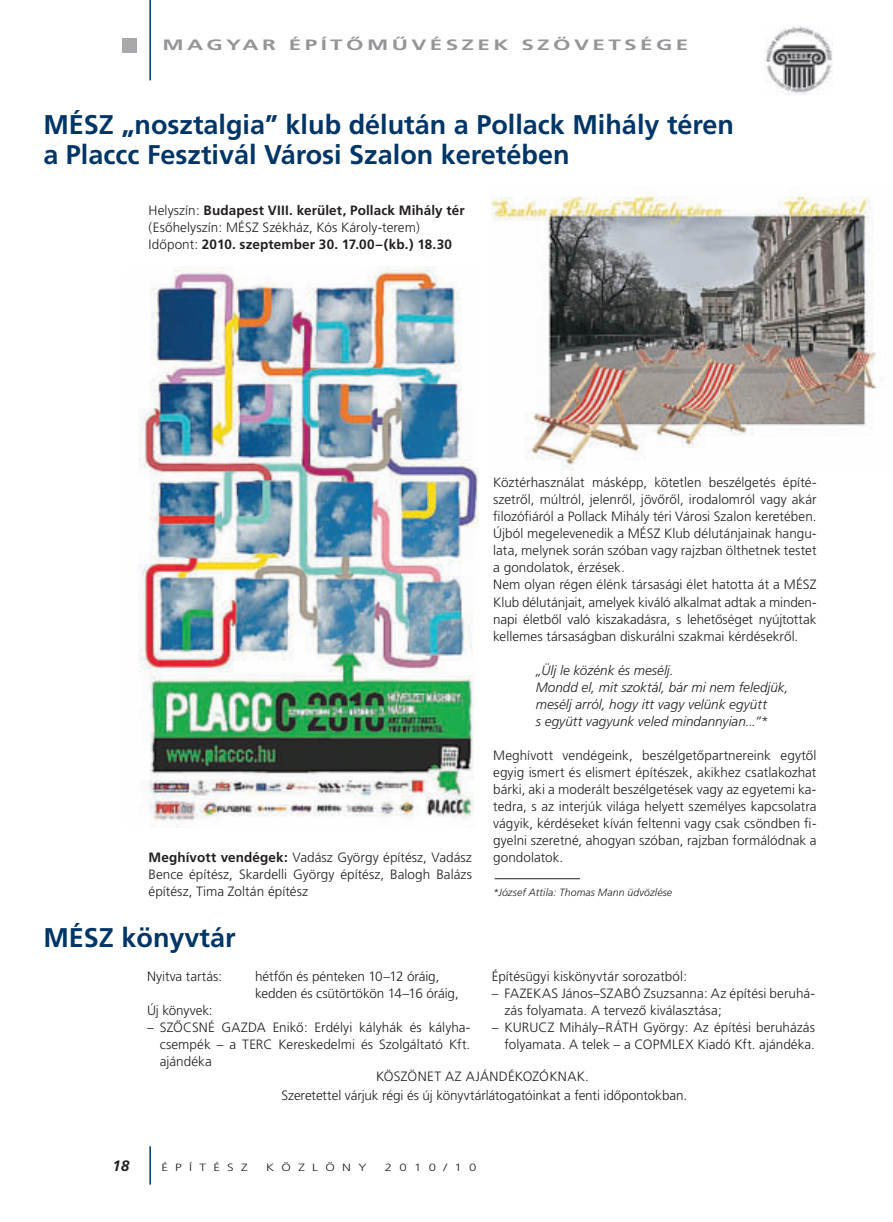
<style>
.page{position:relative;width:893px;height:1222px;background:#fff}
.page>*{position:absolute;margin:0;border:0;box-sizing:border-box;transform-origin:0 0}
.t1{font:700 27px/30px "Frutiger QS";color:#003667}
.t2{font:700 15px "Frutiger QS";letter-spacing:.15em;color:#939598;scale:1.5 1}
.t3{font:italic 700 15px "Frutiger QS";color:#231f20}
.t4{font:300 13.5px/17px "Frutiger QS";color:#231f20;text-align:justify}
.t5{font:700 13.5px/17px "Frutiger QS";letter-spacing:.01em;color:#231f20}
.t6{font:italic 300 13.5px/17px "Frutiger QS";color:#231f20}
.t7{font:italic 300 10.5px "Frutiger QS";letter-spacing:.01em;color:#231f20}
.t8{font:300 10.5px "Frutiger QS";letter-spacing:.56em;color:#231f20;scale:1.25 1}
.s1{font-weight:300}
.s2{font-weight:700}
</style>
<div class="page">
<hr style="left:149px;top:0;width:2px;height:80px;background:#003667">
<div style="left:122px;top:38px;width:15px;height:15px;background:#a8a9ad"></div>
<hr style="left:149px;top:1146px;width:2px;height:38px;background:#003667">
<img style="left:764px;top:26px;width:68px;height:68px">
<img style="left:138px;top:266px;width:340px;height:561px">
<img style="left:491px;top:196px;width:386px;height:274px">
<hr style="left:494px;top:878px;width:86px;height:1px;background:#231f20">
<p class="t2" style="left:162px;top:39px;width:352px">MAGYAR ÉPÍTÔMÛVÉSZEK SZÖVETSÉGE</p>
<h1 class="t1" style="left:43px;top:111px;width:692px">MÉSZ „nosztalgia” klub délután a Pollack Mihály téren a Placcc Fesztivál Városi Szalon keretében</h1>
<p class="t5" style="left:148px;top:203px;width:317px"><span class="s1">Helyszín:</span> Budapest VIII. kerület, Pollack Mihály tér <span class="s1">(Esôhelyszín: MÉSZ Székház, Kós Károly-terem)<br>Idôpont:</span> 2010. szeptember 30. 17.00–(kb.) 18.30</p>
<p class="t4" style="left:148px;top:849px;width:325px"><span class="s2">Meghívott vendégek:</span> Vadász György építész, Vadász Bence építész, Skardelli György építész, Balogh Balázs építész, Tima Zoltán építész</p>
<h1 class="t1" style="left:43px;top:924px;width:194px">MÉSZ könyvtár</h1>
<p class="t4" style="left:493px;top:475px;width:325px;text-align:left">Köztérhasználat másképp, kötetlen beszélgetés építé&shy;szetrôl, múltról, jelenrôl, jövôrôl, irodalomról vagy akár filozófiáról a Pollack Mihály téri Városi Szalon keretében.<br>Újból megelevenedik a MÉSZ Klub délutánjainak hangu&shy;lata, melynek során szóban vagy rajzban ölthetnek testet a gondolatok, érzések.<br>Nem olyan régen élénk társasági élet hatotta át a MÉSZ Klub délutánjait, amelyek kiváló alkalmat adtak a minden&shy;napi életbôl való kiszakadásra, s lehetôséget nyújtottak kellemes társaságban diskurálni szakmai kérdésekrôl.</p>
<p class="t6" style="left:535px;top:662px;width:254px">„Ülj le közénk és mesélj.<br>Mondd el, mit szoktál, bár mi nem feledjük, mesélj arról, hogy itt vagy velünk együtt<br>s együtt vagyunk veled mindannyian...”*</p>
<p class="t4" style="left:493px;top:747px;width:325px">Meghívott vendégeink, beszélgetôpartnereink egytôl egyig ismert és elismert építészek, akikhez csatlakozhat bárki, aki a moderált beszélgetések vagy az egyetemi ka&shy;tedra, s az interjúk világa helyett személyes kapcsolatra vágyik, kérdéseket kíván feltenni vagy csak csöndben fi&shy;gyelni szeretné, ahogyan szóban, rajzban formálódnak a gondolatok.</p>
<p class="t7" style="left:493px;top:887px;width:180px">*József Attila: Thomas Mann üdvözlése</p>
<p class="t4" style="left:491px;top:968px;width:197px">Építésügyi kiskönyvtár sorozatból:</p>
<p class="t4" style="left:504px;top:985px;width:312px;text-indent:-13px">– FAZEKAS János–SZABÓ Zsuzsanna: Az építési beruhá&shy;zás folyamata. A tervezô kiválasztása;</p>
<p class="t4" style="left:491px;top:1019px;width:325px;text-align:right">– KURUCZ Mihály–RÁTH György: Az építési beruházás folyamata. A telek – a COPMLEX Kiadó Kft. ajándéka.</p>
<p class="t4" style="left:147px;top:968px;width:77px">Nyitva tartás:</p>
<p class="t4" style="left:255px;top:968px;width:205px">hétfôn és pénteken 10–12 óráig, kedden és csütörtökön 14–16 óráig,</p>
<p class="t4" style="left:147px;top:1002px;width:67px">Új könyvek:</p>
<p class="t4" style="left:160px;top:1019px;width:312px;text-indent:-13px">– SZÔCSNÉ GAZDA Enikô: Erdélyi kályhák és kályha&shy;csempék – a TERC Kereskedelmi és Szolgáltató Kft. ajándéka</p>
<p class="t4" style="left:281px;top:1067px;width:407px;line-height:19.2px;text-align:center">KÖSZÖNET AZ AJÁNDÉKOZÓKNAK.<br>Szeretettel várjuk régi és új könyvtárlátogatóinkat a fenti idôpontokban.</p>
<p class="t3" style="left:112px;top:1159px;width:18px">18</p>
<p class="t8" style="left:161px;top:1162px;width:71px">ÉPÍTÉSZ</p>
<p class="t8" style="left:266px;top:1162px;width:82px">KÖZLÖNY</p>
<p class="t8" style="left:385px;top:1162px;width:75px">2010/10</p>
</div>
